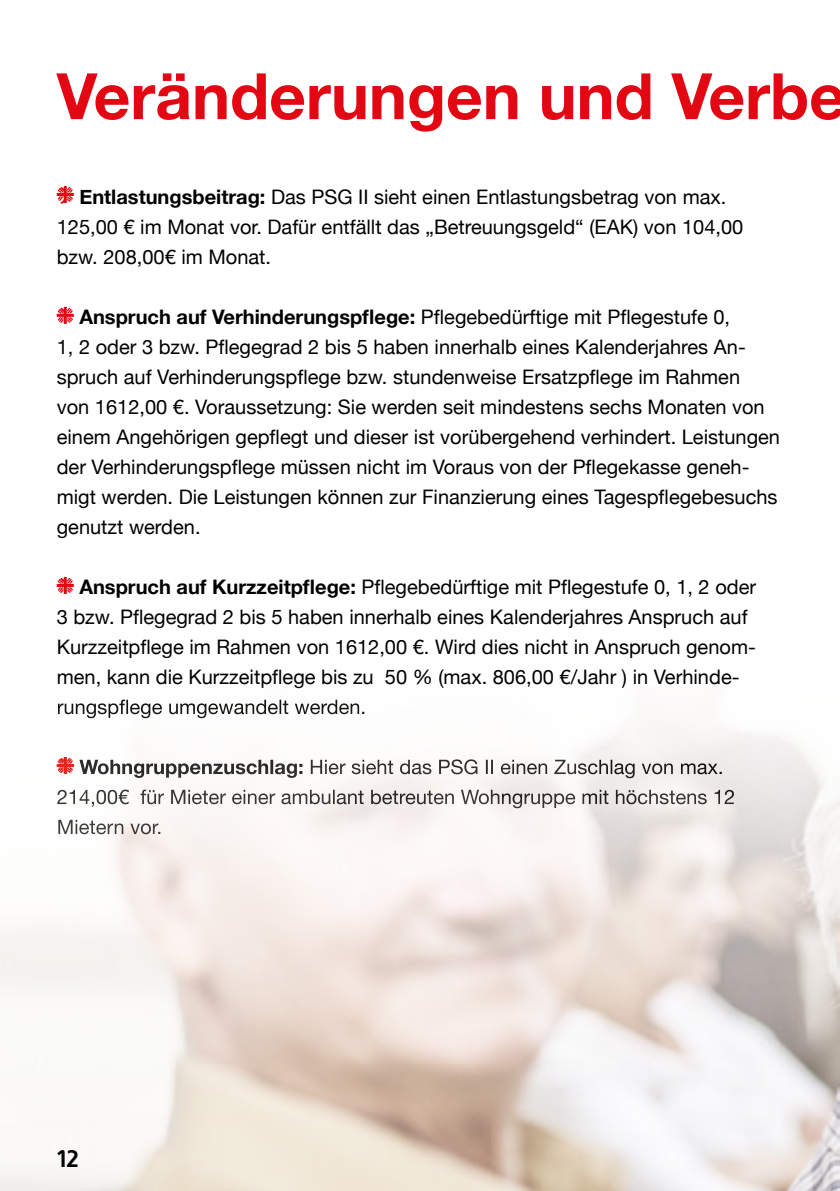
<style>
.page{position:relative;width:840px;height:1191px;background:#fff}
.page>*{position:absolute;margin:0;border:0;box-sizing:border-box;transform-origin:0 0}
.t1{font:700 64px "Helvetica Neue";color:#e30613}
.t2{font:700 24px "Oblik";color:#000}
.t3{font:20px/30px "Helvetica Neue";color:#000}
.s1{font-weight:700}
</style>
<div class="page">
<svg style="left:57px;top:186px;width:17px;height:18px"></svg>
<svg style="left:57px;top:307px;width:17px;height:17px"></svg>
<svg style="left:57px;top:577px;width:17px;height:17px"></svg>
<img style="left:97px;top:686px;width:627px;height:2px">
<img style="left:58px;top:699px;width:306px;height:19px">
<svg style="left:57px;top:757px;width:17px;height:17px"></svg>
<img style="left:79px;top:759px;width:224px;height:19px">
<img style="left:303px;top:759px;width:420px;height:19px">
<img style="left:57px;top:789px;width:677px;height:19px">
<img style="left:58px;top:819px;width:102px;height:15px">
<h1 class="t1" style="left:57px;top:46px;width:790px">Veränderungen und Verbe</h1>
<p class="t3" style="left:57px;top:183px;width:687px;text-indent:23px"><span class="s1">Entlastungsbeitrag:</span> Das PSG II sieht einen Entlastungsbetrag von max.<br>125,00 € im Monat vor. Dafür entfällt das „Betreuungsgeld“ (EAK) von 104,00 bzw. 208,00€ im Monat.</p>
<p class="t3" style="left:57px;top:303px;width:724px;text-indent:23px"><span class="s1">Anspruch auf Verhinderungspflege:</span> Pflegebedürftige mit Pflegestufe 0,<br>1, 2 oder 3 bzw. Pflegegrad 2 bis 5 haben innerhalb eines Kalenderjahres An&shy;spruch auf Verhinderungspflege bzw. stundenweise Ersatzpflege im Rahmen<br>von 1612,00 €. Voraussetzung: Sie werden seit mindestens sechs Monaten von einem Angehörigen gepflegt und dieser ist vorübergehend verhindert. Leistungen der Verhinderungspflege müssen nicht im Voraus von der Pflegekasse geneh&shy;migt werden. Die Leistungen können zur Finanzierung eines Tagespflegebesuchs genutzt werden.</p>
<p class="t3" style="left:57px;top:573px;width:700px;text-indent:23px"><span class="s1">Anspruch auf Kurzzeitpflege:</span> Pflegebedürftige mit Pflegestufe 0, 1, 2 oder 3 bzw. Pflegegrad 2 bis 5 haben innerhalb eines Kalenderjahres Anspruch auf Kurzzeitpflege im Rahmen von 1612,00 €. Wird dies nicht in Anspruch genom&shy;men, kann die Kurzzeitpflege bis zu 50 % (max. 806,00 €/Jahr ) in Verhinde-</p>
<p class="t2" style="left:57px;top:1144px;width:24px">12</p>
</div>
